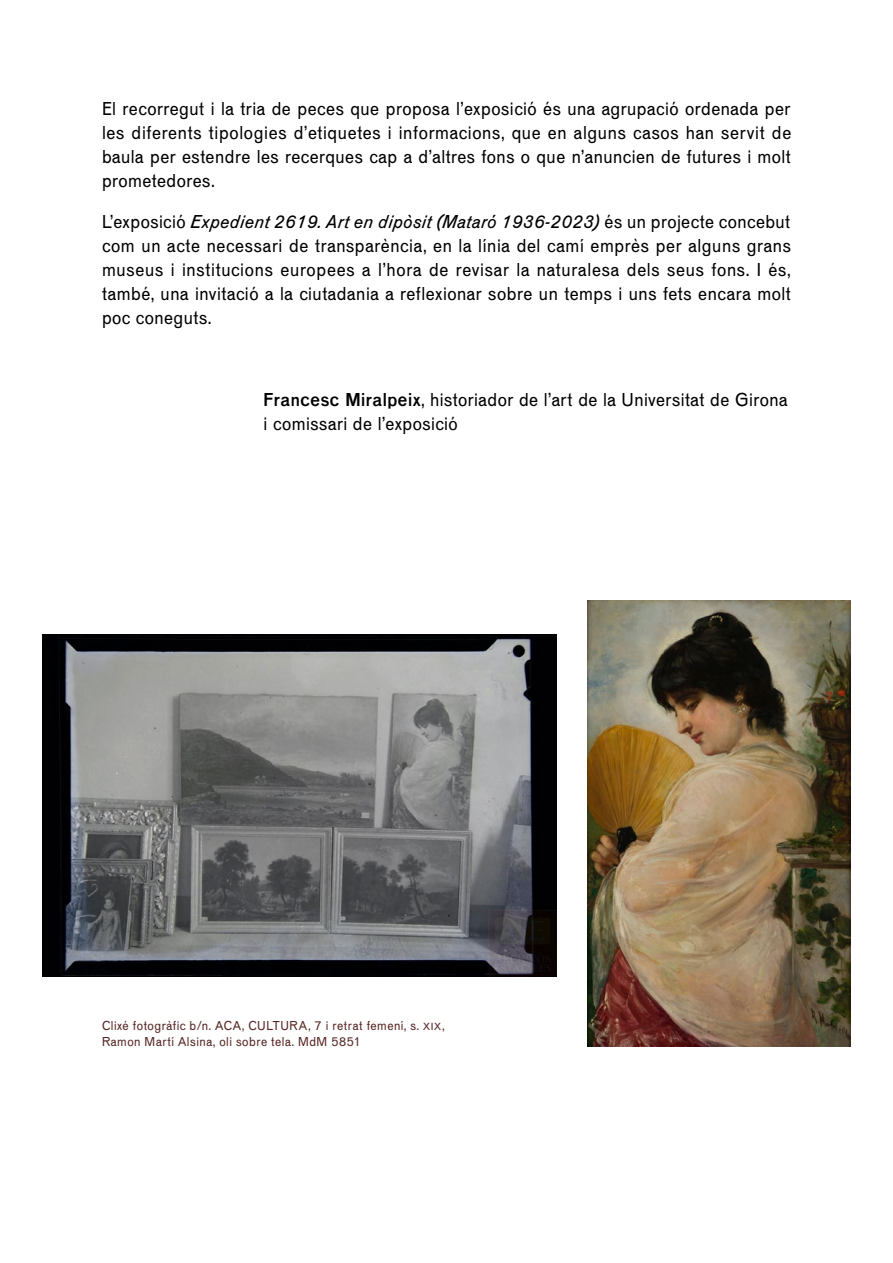
<style>
.page{position:relative;width:893px;height:1263px;background:#fff}
.page>*{position:absolute;margin:0;border:0;box-sizing:border-box;transform-origin:0 0}
.t1{font:500 19.5px/24px "Venus URW";letter-spacing:.025em;color:#000;text-align:justify}
.t2{font:19.5px "Venus URW Med Ita";letter-spacing:.025em;color:#000}
.t3{font:500 13.5px/16.2px "Venus URW";letter-spacing:.04em;color:#552623}
.s1{font-family:"Venus URW";font-weight:500}
.s2{font-weight:700}
.s3{font-size:10.8px}
</style>
<div class="page">
<img style="left:42px;top:634px;width:514px;height:343px">
<img style="left:588px;top:600px;width:263px;height:446px">
<p class="t1" style="left:102px;top:97px;width:691px">El recorregut i la tria de peces que proposa l’exposició és una agrupació ordenada per les diferents tipologies d’etiquetes i informacions, que en alguns casos han servit de baula per estendre les recerques cap a d’altres fons o que n’anuncien de futures i molt prometedores.</p>
<p class="t2" style="left:102px;top:210px;width:690px"><span class="s1">L’exposició</span> Expedient 2619. Art en dipòsit (Mataró 1936-2023) <span class="s1">és un projecte concebut</span></p>
<p class="t1" style="left:102px;top:234px;width:690px">com un acte necessari de transparència, en la línia del camí emprès per alguns grans museus i institucions europees a l’hora de revisar la naturalesa dels seus fons. I és, també, una invitació a la ciutadania a reflexionar sobre un temps i uns fets encara molt poc coneguts.</p>
<p class="t1" style="left:264px;top:388px;width:525px"><span class="s2">Francesc Miralpeix</span>, historiador de l’art de la Universitat de Girona i comissari de l’exposició</p>
<p class="t3" style="left:102px;top:1018px;width:344px">Clixé fotogràfic b/n. ACA, CULTURA, 7 i retrat femení, s. <span class="s3">XIX</span>,<br>Ramon Martí Alsina, oli sobre tela. MdM 5851</p>
</div>
